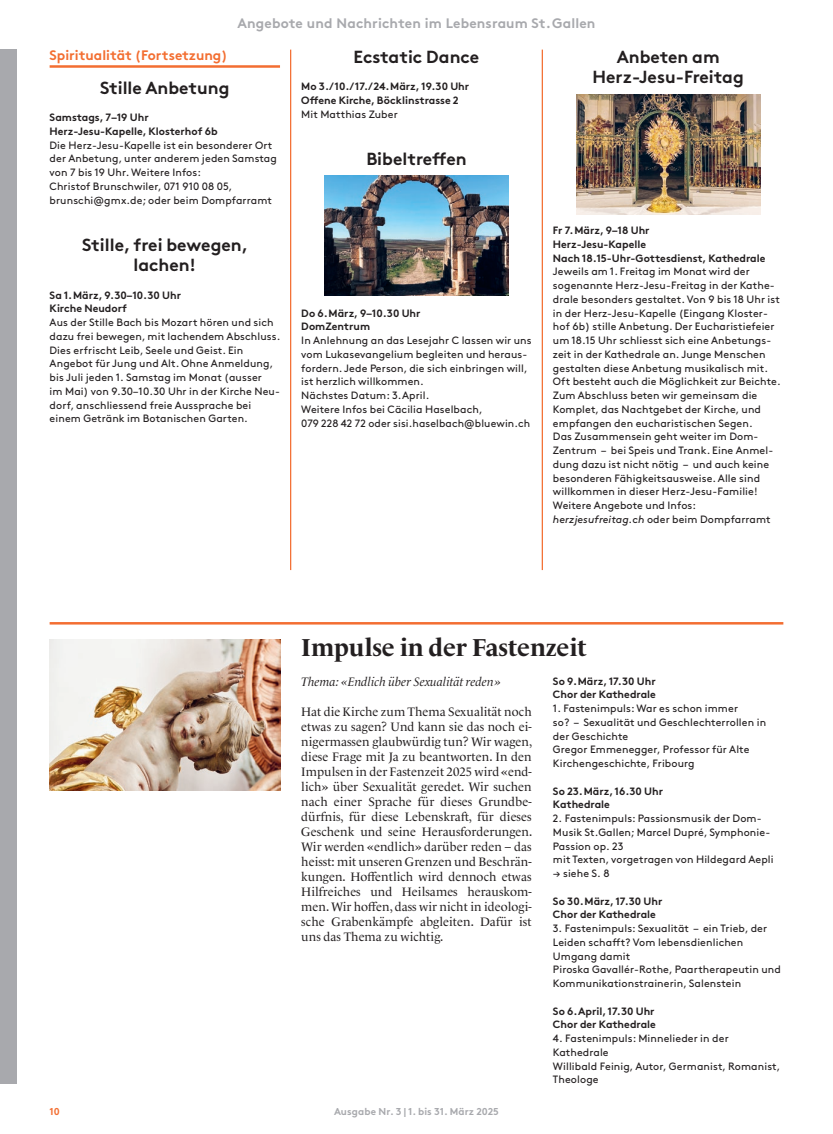
<style>
.page{position:relative;width:833px;height:1134px;background:#fff}
.page>*{position:absolute;margin:0;border:0;box-sizing:border-box;transform-origin:0 0}
.t1{font:700 25px "Le Monde Livre Pro";letter-spacing:-.005em;color:#231f20}
.t2{font:700 17.5px/20px "Brown Pro";color:#231f20;text-align:center}
.t3{font:700 13.75px "Brown Pro";letter-spacing:.01em;color:#a8a9ad}
.t4{font:700 13.75px "Brown Pro";color:#f36e31}
.t5{font:12.5px/15px "Le Monde Livre Pro";letter-spacing:.005em;color:#231f20;text-align:justify}
.t6{font:italic 12.5px "Le Monde Livre Pro";color:#231f20}
.t7{font:10.62px/13.8px "Brown Pro";letter-spacing:.01em;color:#231f20}
.t8{font:700 10.62px/13.8px "Brown Pro";color:#231f20}
.t9{font:700 10px "Brown Pro";letter-spacing:.01em;color:#a8a9ad}
.t10{font:700 10px "Brown Pro";color:#f36e31}
.s1{font-style:italic}
</style>
<div class="page">
<div style="left:0;top:50px;width:17px;height:1034px;background:#a8a9ad"></div>
<hr style="left:50px;top:65px;width:230px;height:3px;background:#f36e31">
<img style="left:324px;top:176px;width:184px;height:120px">
<img style="left:576px;top:94px;width:184px;height:120px">
<hr style="left:542px;top:50px;width:1px;height:520px;background:#f36e31">
<hr style="left:290px;top:50px;width:1px;height:520px;background:#f36e31">
<hr style="left:50px;top:622px;width:733px;height:2px;background:#f36e31">
<img style="left:50px;top:639px;width:230px;height:151px">
<p class="t3" style="left:237px;top:12px;width:359px">Angebote und Nachrichten im Lebensraum St.Gallen</p>
<p class="t4" style="left:50px;top:44px;width:180px">Spiritualität (Fortsetzung)</p>
<h2 class="t2" style="left:100px;top:76px;width:131px">Stille Anbetung</h2>
<p class="t8" style="left:50px;top:109px;width:170px">Samstags, 7–19 Uhr<br>Herz-Jesu-Kapelle, Klosterhof 6b</p>
<p class="t7" style="left:50px;top:137px;width:229px">Die Herz-Jesu-Kapelle ist ein besonderer Ort der Anbetung, unter anderem jeden Samstag von 7 bis 19 Uhr. Weitere Infos:<br>Christof Brunschwiler, 071 910 08 05, brunschi@gmx.de; oder beim Dompfarramt</p>
<h2 class="t2" style="left:82px;top:233px;width:167px">Stille, frei bewegen, lachen!</h2>
<p class="t8" style="left:50px;top:287px;width:133px">Sa 1.März, 9.30–10.30 Uhr<br>Kirche Neudorf</p>
<p class="t7" style="left:50px;top:315px;width:232px">Aus der Stille Bach bis Mozart hören und sich dazu frei bewegen, mit lachendem Abschluss.<br>Dies erfrischt Leib, Seele und Geist. Ein Angebot für Jung und Alt. Ohne Anmeldung, bis Juli jeden 1. Samstag im Monat (ausser<br>im Mai) von 9.30–10.30 Uhr in der Kirche Neu&shy;dorf, anschliessend freie Aussprache bei einem Getränk im Botanischen Garten.</p>
<h2 class="t2" style="left:354px;top:45px;width:127px">Ecstatic Dance</h2>
<p class="t8" style="left:301px;top:79px;width:169px">Mo 3./10./17./24.März, 19.30 Uhr<br>Offene Kirche, Böcklinstrasse 2</p>
<p class="t7" style="left:301px;top:106px;width:98px">Mit Matthias Zuber</p>
<h2 class="t2" style="left:366px;top:147px;width:102px">Bibeltreffen</h2>
<h2 class="t2" style="left:592px;top:45px;width:153px">Anbeten am<br>Herz-Jesu-Freitag</h2>
<p class="t8" style="left:301px;top:305px;width:121px">Do 6.März, 9–10.30 Uhr<br>DomZentrum</p>
<p class="t7" style="left:301px;top:333px;width:232px">In Anlehnung an das Lesejahr C lassen wir uns vom Lukasevangelium begleiten und heraus&shy;fordern. Jede Person, die sich einbringen will, ist herzlich willkommen.<br>Nächstes Datum: 3.April.<br>Weitere Infos bei Cäcilia Haselbach,<br>079 228 42 72 oder sisi.haselbach@bluewin.ch</p>
<p class="t8" style="left:553px;top:222px;width:214px">Fr 7.März, 9–18 Uhr<br>Herz-Jesu-Kapelle<br>Nach 18.15-Uhr-Gottesdienst, Kathedrale</p>
<p class="t7" style="left:553px;top:264px;width:229px">Jeweils am 1. Freitag im Monat wird der sogenannte Herz-Jesu-Freitag in der Kathe&shy;drale besonders gestaltet. Von 9 bis 18 Uhr ist in der Herz-Jesu-Kapelle (Eingang Kloster&shy;hof 6b) stille Anbetung. Der Eucharistiefeier um 18.15 Uhr schliesst sich eine Anbetungs&shy;zeit in der Kathedrale an. Junge Menschen gestalten diese Anbetung musikalisch mit.<br>Oft besteht auch die Möglichkeit zur Beichte.<br>Zum Abschluss beten wir gemeinsam die Komplet, das Nachtgebet der Kirche, und empfangen den eucharistischen Segen.<br>Das Zusammensein geht weiter im Dom-Zentrum – bei Speis und Trank. Eine Anmel&shy;dung dazu ist nicht nötig – und auch keine besonderen Fähigkeitsausweise. Alle sind willkommen in dieser Herz-Jesu-Familie!<br>Weitere Angebote und Infos: <span class="s1">herzjesufreitag.ch</span> oder beim Dompfarramt</p>
<h1 class="t1" style="left:301px;top:628px;width:287px">Impulse in der Fastenzeit</h1>
<p class="t6" style="left:301px;top:672px;width:201px">Thema: «Endlich über Sexualität reden»</p>
<p class="t5" style="left:301px;top:703px;width:232px">Hat die Kirche zum Thema Sexualität noch etwas zu sagen? Und kann sie das noch ei&shy;nigermassen glaubwürdig tun? Wir wagen, diese Frage mit Ja zu beantworten. In den Impulsen in der Fastenzeit 2025 wird «end&shy;lich» über Sexualität geredet. Wir suchen nach einer Sprache für dieses Grundbe&shy;dürfnis, für diese Lebenskraft, für dieses Geschenk und seine Herausforderungen.<br>Wir werden «endlich» darüber reden – das heisst: mit unseren Grenzen und Beschrän&shy;kungen. Hoffentlich wird dennoch etwas Hilfreiches und Heilsames herauskom&shy;men. Wir hoffen, dass wir nicht in ideologi&shy;sche Grabenkämpfe abgleiten. Dafür ist uns das Thema zu wichtig.</p>
<p class="t8" style="left:553px;top:673px;width:104px">So 9.März, 17.30 Uhr<br>Chor der Kathedrale</p>
<p class="t7" style="left:553px;top:701px;width:215px">1. Fastenimpuls: War es schon immer<br>so? – Sexualität und Geschlechterrollen in der Geschichte<br>Gregor Emmenegger, Professor für Alte<br>Kirchengeschichte, Fribourg</p>
<p class="t8" style="left:553px;top:783px;width:112px">So 23.März, 16.30 Uhr<br>Kathedrale</p>
<p class="t7" style="left:553px;top:811px;width:222px">2. Fastenimpuls: Passionsmusik der Dom-Musik St.Gallen; Marcel Dupré, Symphonie-Passion op. 23<br>mit Texten, vorgetragen von Hildegard Aepli</p>
<p class="t7" style="left:553px;top:866px;width:58px">→ siehe S. 8</p>
<p class="t8" style="left:553px;top:893px;width:111px">So 30.März, 17.30 Uhr<br>Chor der Kathedrale</p>
<p class="t7" style="left:553px;top:921px;width:229px">3. Fastenimpuls: Sexualität – ein Trieb, der Leiden schafft? Vom lebensdienlichen Umgang damit<br>Piroska Gavallér-Rothe, Paartherapeutin und Kommunikationstrainerin, Salenstein</p>
<p class="t8" style="left:553px;top:1003px;width:104px">So 6.April, 17.30 Uhr<br>Chor der Kathedrale</p>
<p class="t7" style="left:553px;top:1031px;width:229px">4. Fastenimpuls: Minnelieder in der<br>Kathedrale<br>Willibald Feinig, Autor, Germanist, Romanist,<br>Theologe</p>
<p class="t10" style="left:50px;top:1103px;width:12px">10</p>
<p class="t9" style="left:334px;top:1103px;width:166px">Ausgabe Nr. 3 | 1. bis 31. März 2025</p>
</div>
